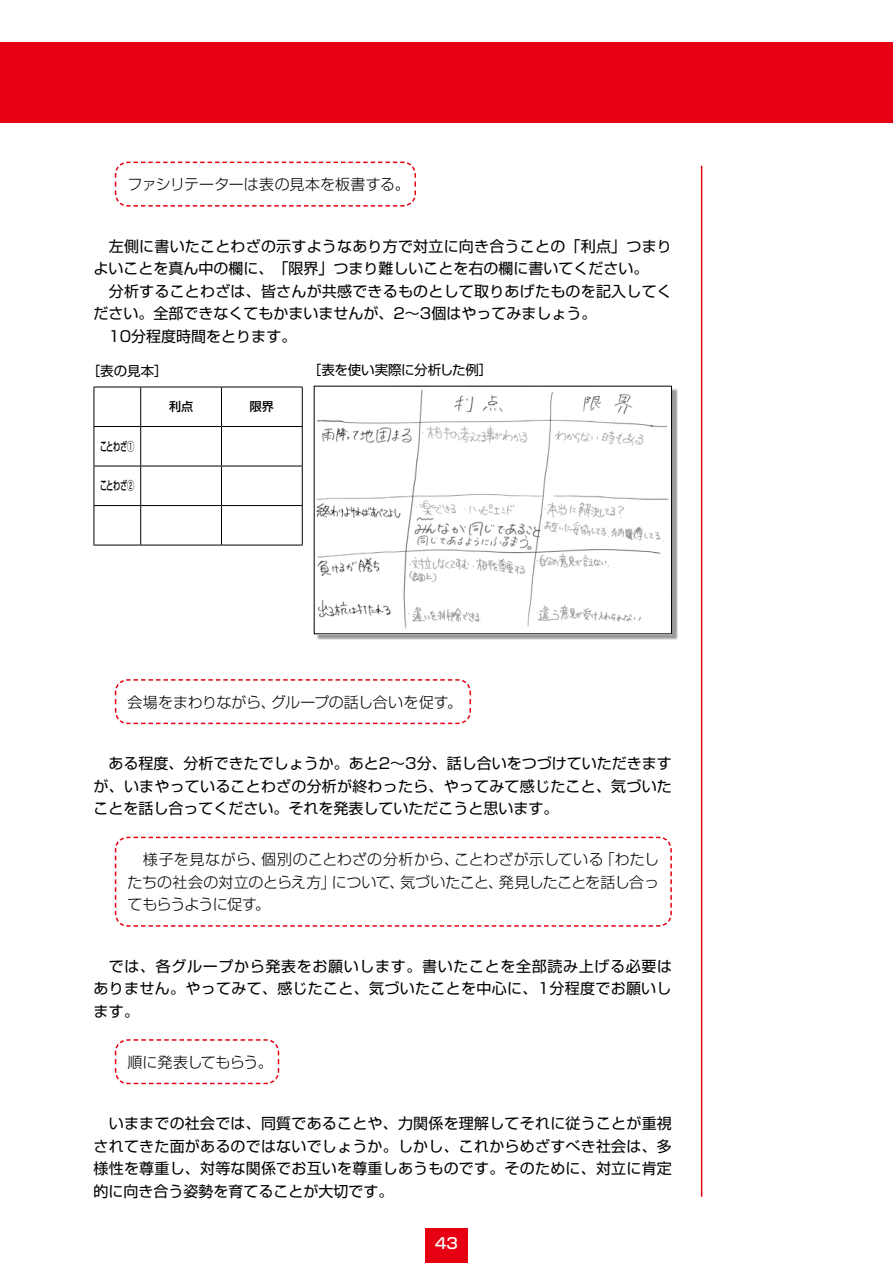
<style>
.page{position:relative;width:893px;height:1263px;background:#fff}
.page>*{position:absolute;margin:0;border:0;box-sizing:border-box;transform-origin:0 0}
.t1{font:15px/22.5px "Shin Go Pro";letter-spacing:.015em;color:#000;text-align:justify}
.t2{font:300 15px/22.5px "Shin Go Pro";letter-spacing:-.015em;color:#000;text-align:justify}
.t3{font:500 15px "Shin Go Pro";color:#fff}
.t4{font:13.5px "Shin Go Pro";letter-spacing:-.03em;color:#000}
.t5{font:13.5px "Shin Go Pro";letter-spacing:-.01em;color:#000}
.t6{font:500 12px "Shin Go Pro";letter-spacing:-.025em;color:#000;scale:.6 1}
.t7{font:500 12px "Shin Go Pro";letter-spacing:-.025em;color:#000}
</style>
<div class="page">
<div style="left:0;top:43px;width:893px;height:80px;background:#e60012"></div>
<div style="left:316px;top:388px;width:362px;height:252px;background:#000;opacity:.4"></div>
<img style="left:316px;top:388px;width:354px;height:244px">
<hr style="left:94px;top:387px;width:47px;height:1px;background:#000">
<hr style="left:94px;top:387px;width:1px;height:39px;background:#000">
<hr style="left:141px;top:387px;width:80px;height:1px;background:#000">
<hr style="left:140px;top:387px;width:1px;height:39px;background:#000">
<hr style="left:221px;top:387px;width:82px;height:1px;background:#000">
<hr style="left:221px;top:387px;width:1px;height:39px;background:#000">
<hr style="left:302px;top:387px;width:1px;height:39px;background:#000">
<hr style="left:94px;top:426px;width:47px;height:1px;background:#000">
<hr style="left:94px;top:427px;width:1px;height:39px;background:#000">
<hr style="left:141px;top:426px;width:80px;height:1px;background:#000">
<hr style="left:140px;top:427px;width:1px;height:39px;background:#000">
<hr style="left:221px;top:426px;width:82px;height:1px;background:#000">
<hr style="left:221px;top:427px;width:1px;height:39px;background:#000">
<hr style="left:302px;top:427px;width:1px;height:39px;background:#000">
<hr style="left:94px;top:466px;width:47px;height:1px;background:#000">
<hr style="left:94px;top:466px;width:1px;height:39px;background:#000">
<hr style="left:141px;top:466px;width:80px;height:1px;background:#000">
<hr style="left:140px;top:466px;width:1px;height:39px;background:#000">
<hr style="left:221px;top:466px;width:82px;height:1px;background:#000">
<hr style="left:221px;top:466px;width:1px;height:39px;background:#000">
<hr style="left:302px;top:466px;width:1px;height:39px;background:#000">
<hr style="left:94px;top:505px;width:47px;height:1px;background:#000">
<hr style="left:94px;top:506px;width:1px;height:39px;background:#000">
<hr style="left:141px;top:505px;width:80px;height:1px;background:#000">
<hr style="left:140px;top:506px;width:1px;height:39px;background:#000">
<hr style="left:221px;top:505px;width:82px;height:1px;background:#000">
<hr style="left:221px;top:506px;width:1px;height:39px;background:#000">
<hr style="left:302px;top:506px;width:1px;height:39px;background:#000">
<hr style="left:94px;top:545px;width:47px;height:1px;background:#000">
<hr style="left:141px;top:545px;width:80px;height:1px;background:#000">
<hr style="left:221px;top:545px;width:82px;height:1px;background:#000">
<svg style="left:114px;top:161px;width:302px;height:46px"></svg>
<svg style="left:114px;top:679px;width:358px;height:46px"></svg>
<svg style="left:114px;top:1039px;width:166px;height:46px"></svg>
<svg style="left:114px;top:836px;width:558px;height:91px"></svg>
<hr style="left:701px;top:166px;width:1px;height:1031px;background:#e60012">
<div style="left:425px;top:1229px;width:43px;height:34px;background:#e60012"></div>
<p class="t2" style="left:128px;top:171px;width:284px">ファシリテーターは表の見本を板書する。</p>
<p class="t1" style="left:94px;top:233px;width:580px;text-align:left">　左側に書いたことわざの示すようなあり方で対立に向き合うことの「利点」つまりよいことを真ん中の欄に、「限界」つまり難しいことを右の欄に書いてください。<br>　分析することわざは、皆さんが共感できるものとして取りあげたものを記入してください。全部できなくてもかまいませんが、2〜3個はやってみましょう。<br>　10分程度時間をとります。</p>
<p class="t5" style="left:87px;top:360px;width:82px">［表の見本］</p>
<p class="t4" style="left:308px;top:359px;width:186px">［表を使い実際に分析した例］</p>
<p class="t6" style="left:100px;top:436px;width:59px">ことわざ①</p>
<p class="t6" style="left:100px;top:476px;width:59px">ことわざ②</p>
<p class="t7" style="left:169px;top:397px;width:26px">利点</p>
<p class="t7" style="left:250px;top:397px;width:25px">限界</p>
<p class="t2" style="left:128px;top:689px;width:336px">会場をまわりながら、グループの話し合いを促す。</p>
<p class="t1" style="left:94px;top:750px;width:580px">　ある程度、分析できたでしょうか。あと2〜3分、話し合いをつづけていただきますが、いまやっていることわざの分析が終わったら、やってみて感じたこと、気づいたことを話し合ってください。それを発表していただこうと思います。</p>
<p class="t2" style="left:128px;top:846px;width:533px">　様子を見ながら、個別のことわざの分析から、ことわざが示している「わたしたちの社会の対立のとらえ方」について、気づいたこと、発見したことを話し合ってもらうように促す。</p>
<p class="t1" style="left:94px;top:953px;width:580px">　では、各グループから発表をお願いします。書いたことを全部読み上げる必要はありません。やってみて、感じたこと、気づいたことを中心に、1分程度でお願いします。</p>
<p class="t2" style="left:128px;top:1049px;width:147px">順に発表してもらう。</p>
<p class="t1" style="left:94px;top:1110px;width:580px">　いままでの社会では、同質であることや、力関係を理解してそれに従うことが重視されてきた面があるのではないでしょうか。しかし、これからめざすべき社会は、多様性を尊重し、対等な関係でお互いを尊重しあうものです。そのために、対立に肯定的に向き合う姿勢を育てることが大切です。</p>
<p class="t3" style="left:435px;top:1230px;width:24px">43</p>
</div>
